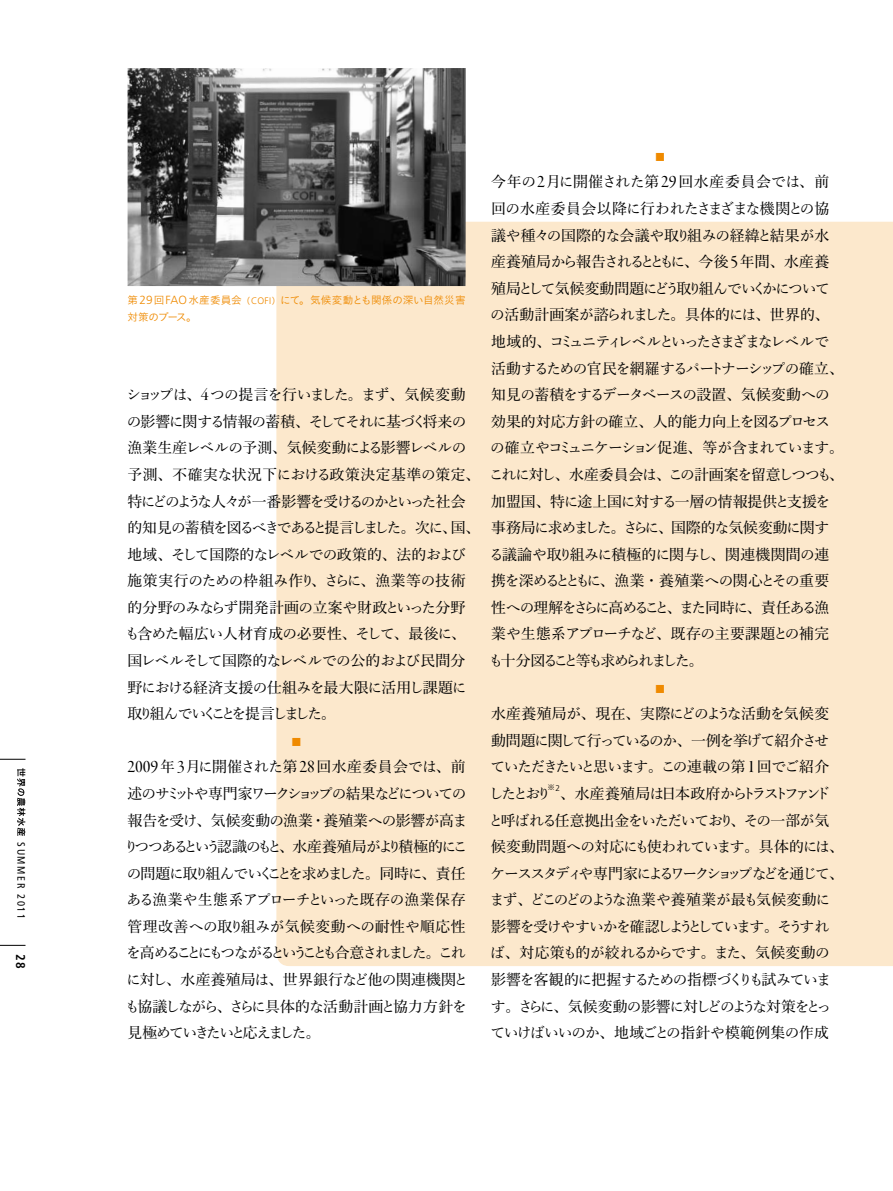
<style>
.page{position:relative;width:893px;height:1191px;background:#fff}
.page>*{position:absolute;margin:0;border:0;box-sizing:border-box;transform-origin:0 0}
.t1{font:14.85px/26.5px "Yu Mincho Std M";letter-spacing:-.07em;color:#000}
.t2{font:700 condensed 12.75px "Frutiger";color:#000}
.t3{font:10.65px/17px "Koburina Go Std W3";letter-spacing:-.015em;color:#ef8a00}
.t4{font:condensed 10.65px "Frutiger";letter-spacing:.15em;color:#000}
.t5{font:10.65px "Yu Mincho Std M";color:#ef8a00}
.t6{font:7.5px "Koburina Go Std W3";color:#000}
.s1{font-family:"Frutiger";font-weight:300;font-size:11.85px}
.s2{font-size:8.55px}
.s3{font-family:"Frutiger";font-weight:300;font-size:9.45px}
.s4{font-family:"Garamond Premr Pro Disp";font-size:18.6px}
.s5{font-family:"Frutiger";font-weight:300;font-size:8.25px}
</style>
<div class="page">
<div style="left:276px;top:222px;width:617px;height:744px;background:#fce8cc"></div>
<img style="left:128px;top:68px;width:338px;height:218px">
<svg style="left:0;top:945px;width:26px;height:1px"></svg>
<svg style="left:0;top:759px;width:26px;height:1px"></svg>
<svg style="left:17px;top:768px;width:8px;height:68px"></svg>
<p class="t4" style="left:27px;top:842px;width:78px;rotate:90deg">SUMMER 2011</p>
<p class="t2" style="left:28px;top:954px;width:16px;rotate:90deg">28</p>
<p class="t3" style="left:128px;top:291px;width:340px">第<span class="s1">29</span>回<span class="s1">FAO</span>水産委員会<span class="s2">（</span><span class="s3">COFI</span><span class="s2">）</span>にて。気候変動とも関係の深い自然災害対策のブース。</p>
<p class="t1" style="left:125px;top:381px;width:357px">ショップは、<span class="s4">4</span>つの提言を行いました。まず、気候変動の影響に関する情報の蓄積、そしてそれに基づく将来の漁業生産レベルの予測、気候変動による影響レベルの予測、不確実な状況下における政策決定基準の策定、特にどのような人々が一番影響を受けるのかといった社会的知見の蓄積を図るべきであると提言しました。次に、国、地域、そして国際的なレベルでの政策的、法的および施策実行のための枠組み作り、さらに、漁業等の技術的分野のみならず開発計画の立案や財政といった分野も含めた幅広い人材育成の必要性、そして、最後に、国レベルそして国際的なレベルでの公的および民間分野における経済支援の仕組みを最大限に活用し課題に取り組んでいくことを提言しました。</p>
<p class="t5" style="left:291px;top:734px;width:12px">■</p>
<p class="t1" style="left:124px;top:753px;width:346px"><span class="s4">2009</span>年<span class="s4">3</span>月に開催された第<span class="s4">28</span>回水産委員会では、前述のサミットや専門家ワークショップの結果などについての報告を受け、気候変動の漁業・養殖業への影響が高まりつつあるという認識のもと、水産養殖局がより積極的にこの問題に取り組んでいくことを求めました。同時に、責任ある漁業や生態系アプローチといった既存の漁業保存管理改善への取り組みが気候変動への耐性や順応性を高めることにもつながるということも合意されました。これに対し、水産養殖局は、世界銀行など他の関連機関とも協議しながら、さらに具体的な活動計画と協力方針を見極めていきたいと応えました。</p>
<p class="t5" style="left:655px;top:149px;width:12px">■</p>
<p class="t1" style="left:489px;top:169px;width:357px">今年の<span class="s4">2</span>月に開催された第<span class="s4">29</span>回水産委員会では、前回の水産委員会以降に行われたさまざまな機関との協議や種々の国際的な会議や取り組みの経緯と結果が水産養殖局から報告されるとともに、今後<span class="s4">5</span>年間、水産養殖局として気候変動問題にどう取り組んでいくかについての活動計画案が諮られました。具体的には、世界的、地域的、コミュニティレベルといったさまざまなレベルで活動するための官民を網羅するパートナーシップの確立、知見の蓄積をするデータベースの設置、気候変動への効果的対応方針の確立、人的能力向上を図るプロセスの確立やコミュニケーション促進、等が含まれています。これに対し、水産委員会は、この計画案を留意しつつも、加盟国、特に途上国に対する一層の情報提供と支援を事務局に求めました。さらに、国際的な気候変動に関する議論や取り組みに積極的に関与し、関連機関間の連携を深めるとともに、漁業・養殖業への関心とその重要性への理解をさらに高めること、また同時に、責任ある漁業や生態系アプローチなど、既存の主要課題との補完も十分図ること等も求められました。</p>
<p class="t5" style="left:655px;top:681px;width:12px">■</p>
<p class="t1" style="left:489px;top:700px;width:342px;text-align:justify">水産養殖局が、現在、実際にどのような活動を気候変動問題に関して行っているのか、一例を挙げて紹介させていただきたいと思います。この連載の第 <span class="s4">1</span> 回でご紹介したとおり</p>
<p class="t6" style="left:548px;top:782px;width:14px">※<span class="s5">2</span></p>
<p class="t1" style="left:488px;top:780px;width:357px;text-indent:72px">、水産養殖局は日本政府からトラストファンドと呼ばれる任意拠出金をいただいており、その一部が気候変動問題への対応にも使われています。具体的には、ケーススタディや専門家によるワークショップなどを通じて、まず、どこのどのような漁業や養殖業が最も気候変動に影響を受けやすいかを確認しようとしています。そうすれば、対応策も的が絞れるからです。また、気候変動の影響を客観的に把握するための指標づくりも試みています。さらに、気候変動の影響に対しどのような対策をとっていけばいいのか、地域ごとの指針や模範例集の作成</p>
</div>
